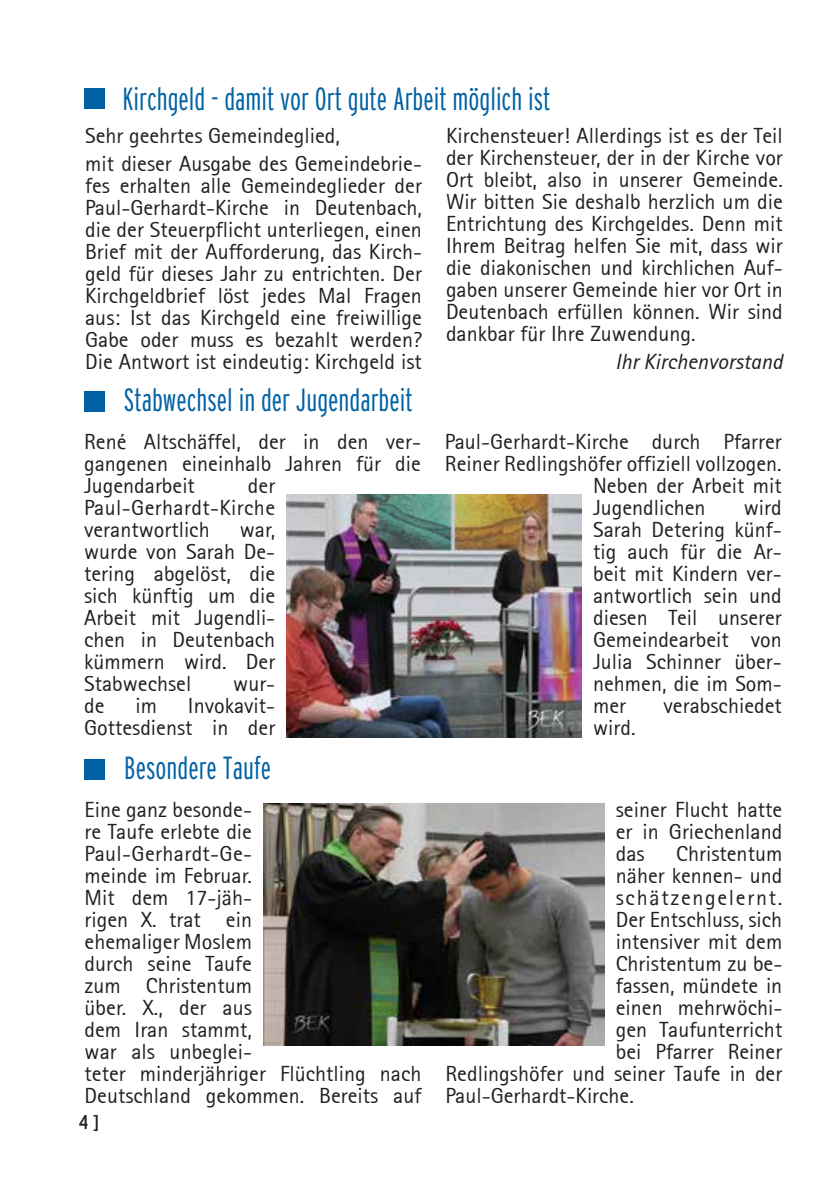
<style>
.page{position:relative;width:840px;height:1191px;background:#fff}
.page>*{position:absolute;margin:0;border:0;box-sizing:border-box;transform-origin:0 0}
.t1{font:300 extra-condensed 32px "Interstate";color:#0062a4}
.t2{font:22px/22px "Rotis Sans Serif 55";color:#231f20;text-align:justify}
.t3{font:22px "Rotis Sans Serif Italic 56";color:#231f20}
.t4{font:22px "Rotis Sans Serif 55";letter-spacing:.075em;color:#231f20}
.t5{font:condensed 20px "Interstate";color:#231f20}
</style>
<div class="page">
<div style="left:85px;top:88px;width:20px;height:20px;background:#0062a4"></div>
<img style="left:286px;top:495px;width:295px;height:242px">
<img style="left:263px;top:804px;width:341px;height:241px">
<div style="left:85px;top:391px;width:20px;height:20px;background:#0062a4"></div>
<div style="left:85px;top:759px;width:20px;height:20px;background:#0062a4"></div>
<h1 class="t1" style="left:122px;top:81px;width:429px">Kirchgeld - damit vor Ort gute Arbeit möglich ist</h1>
<p class="t2" style="left:85px;top:122px;width:338px;line-height:27.6px">Sehr geehrtes Gemeindeglied,<br>mit dieser Ausgabe des Gemeindebrie-</p>
<p class="t2" style="left:85px;top:174px;width:338px">fes erhalten alle Gemeindeglieder der Paul-Gerhardt-Kirche in Deutenbach, die der Steuerpflicht unterliegen, einen Brief mit der Aufforderung, das Kirch&shy;geld für dieses Jahr zu entrichten. Der Kirchgeldbrief löst jedes Mal Fragen aus: Ist das Kirchgeld eine freiwillige Gabe oder muss es bezahlt werden?<br>Die Antwort ist eindeutig: Kirchgeld ist</p>
<p class="t2" style="left:446px;top:124px;width:338px">Kirchensteuer! Allerdings ist es der Teil der Kirchensteuer, der in der Kirche vor Ort bleibt, also in unserer Gemeinde.<br>Wir bitten Sie deshalb herzlich um die Entrichtung des Kirchgeldes. Denn mit Ihrem Beitrag helfen Sie mit, dass wir die diakonischen und kirchlichen Auf&shy;gaben unserer Gemeinde hier vor Ort in Deutenbach erfüllen können. Wir sind dankbar für Ihre Zuwendung.</p>
<p class="t3" style="left:615px;top:348px;width:169px">Ihr Kirchenvorstand</p>
<h1 class="t1" style="left:124px;top:382px;width:290px">Stabwechsel in der Jugendarbeit</h1>
<p class="t2" style="left:84px;top:430px;width:338px">René Altschäffel, der in den ver&shy;gangenen eineinhalb Jahren für die Jugendarbeit</p>
<p class="t2" style="left:84px;top:474px;width:192px;text-indent:164px">der Paul-Gerhardt-Kirche verantwortlich</p>
<p class="t2" style="left:84px;top:518px;width:192px;text-indent:156px">war, wurde von Sarah De&shy;tering abgelöst, die sich künftig um die Arbeit mit Jugendli&shy;chen in Deutenbach kümmern wird. Der Stabwechsel</p>
<p class="t2" style="left:233px;top:672px;width:43px">wur-</p>
<p class="t2" style="left:84px;top:694px;width:22px">de</p>
<p class="t2" style="left:135px;top:694px;width:23px">im</p>
<p class="t2" style="left:84px;top:694px;width:192px;text-align:right">Invokavit-<br>Gottesdienst in der</p>
<p class="t2" style="left:444px;top:430px;width:338px">Paul-Gerhardt-Kirche durch Pfarrer</p>
<p class="t2" style="left:444px;top:452px;width:338px">Reiner Redlingshöfer offiziell vollzogen.</p>
<p class="t2" style="left:592px;top:474px;width:190px">Neben der Arbeit mit</p>
<p class="t2" style="left:592px;top:496px;width:114px">Jugendlichen</p>
<p class="t2" style="left:592px;top:496px;width:190px;text-indent:151px">wird Sarah Detering künf&shy;tig auch für die Ar&shy;beit mit Kindern ver&shy;antwortlich sein und diesen Teil unserer Gemeindearbeit von Julia Schinner über&shy;nehmen, die im Som&shy;mer</p>
<p class="t2" style="left:663px;top:694px;width:120px">verabschiedet</p>
<p class="t2" style="left:592px;top:716px;width:44px">wird.</p>
<h1 class="t1" style="left:124px;top:749px;width:148px">Besondere Taufe</h1>
<p class="t2" style="left:85px;top:798px;width:338px;text-align:left">Eine ganz besonde-<br>re Taufe erlebte die<br>Paul-Gerhardt-Ge-<br>meinde im Februar.<br>Mit dem 17-jäh-<br>rigen X. trat ein<br>ehemaliger Moslem<br>durch seine Taufe<br>zum Christentum<br>über. X., der aus<br>dem Iran stammt,<br>war als unbeglei-<br>teter minderjähriger Flüchtling nach<br>Deutschland gekommen. Bereits auf</p>
<p class="t2" style="left:615px;top:798px;width:168px">seiner Flucht hatte er in Griechenland das</p>
<p class="t2" style="left:676px;top:842px;width:107px">Christentum</p>
<p class="t2" style="left:615px;top:864px;width:168px">näher kennen- und</p>
<p class="t4" style="left:615px;top:885px;width:168px">schätzengelernt.</p>
<p class="t2" style="left:615px;top:908px;width:168px">Der Entschluss, sich</p>
<p class="t2" style="left:615px;top:930px;width:168px">intensiver mit dem</p>
<p class="t2" style="left:615px;top:952px;width:168px">Christentum zu be-</p>
<p class="t2" style="left:615px;top:974px;width:168px">fassen, mündete in</p>
<p class="t2" style="left:615px;top:996px;width:168px">einen mehrwöchi-</p>
<p class="t2" style="left:615px;top:1018px;width:168px">gen Taufunterricht</p>
<p class="t2" style="left:615px;top:1040px;width:168px">bei Pfarrer Reiner</p>
<p class="t2" style="left:445px;top:1062px;width:338px">Redlingshöfer und seiner Taufe in der</p>
<p class="t2" style="left:445px;top:1084px;width:190px">Paul-Gerhardt-Kirche.</p>
<p class="t5" style="left:79px;top:1111px;width:22px">4 ]</p>
</div>
